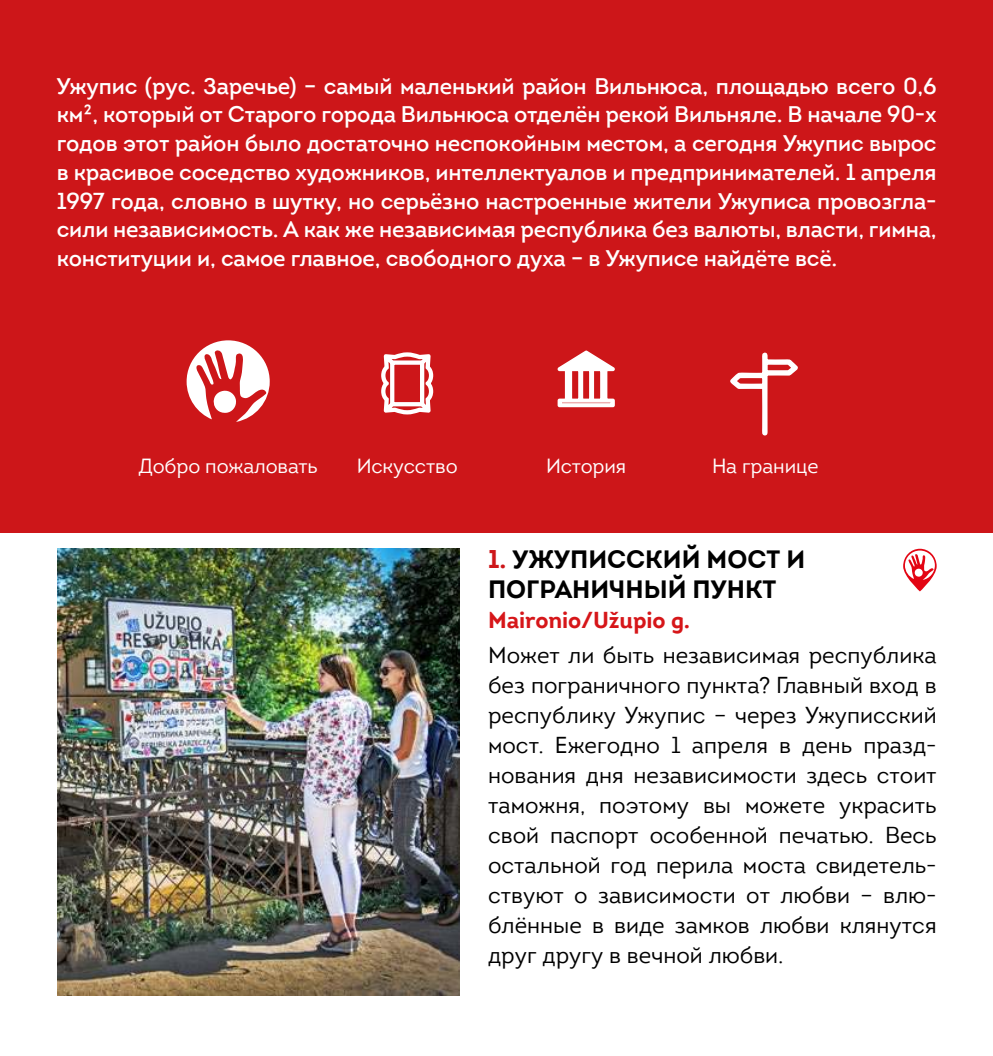
<style>
.page{position:relative;width:993px;height:1056px;background:#fff}
.page>*{position:absolute;margin:0;border:0;box-sizing:border-box;transform-origin:0 0}
.t1{font:700 25px/30px "Intro";color:#000}
.t2{font:600 22.5px/28.8px "Intro";letter-spacing:-.01em;color:#fff;text-align:justify}
.t3{font:22.5px/30px "Intro";color:#000;text-align:justify}
.t4{font:700 22.5px "Intro";letter-spacing:-.005em;color:#d61619}
.t5{font:20px "Intro";letter-spacing:-.005em;color:#fff}
.s1{color:#cd1619}
</style>
<div class="page">
<div style="left:0;top:0;width:992px;height:533px;background:#cd1619"></div>
<svg style="left:903px;top:549px;width:33px;height:42px"></svg>
<svg style="left:557px;top:350px;width:58px;height:58px"></svg>
<svg style="left:186px;top:340px;width:84px;height:82px"></svg>
<svg style="left:730px;top:352px;width:68px;height:84px"></svg>
<svg style="left:381px;top:352px;width:53px;height:63px"></svg>
<img style="left:57px;top:549px;width:402px;height:447px">
<p class="t2" style="left:57px;top:71px;width:881px">Ужупис (рус. Заречье) – самый маленький район Вильнюса, площадью всего 0,6 км², который от Старого города Вильнюса отделён рекой Вильняле. В начале 90-х годов этот район было достаточно неспокойным местом, а сегодня Ужупис вырос в красивое соседство художников, интеллектуалов и предпринимателей. 1 апреля 1997 года, словно в шутку, но серьёзно настроенные жители Ужуписа провозгла&shy;сили независимость. А как же независимая республика без валюты, власти, гимна, конституции и, самое главное, свободного духа – в Ужуписе найдёте всё.</p>
<p class="t5" style="left:138px;top:454px;width:181px">Добро пожаловать</p>
<p class="t5" style="left:356px;top:454px;width:102px">Искусство</p>
<p class="t5" style="left:546px;top:454px;width:82px">История</p>
<p class="t5" style="left:711px;top:454px;width:108px">На границе</p>
<p class="t1" style="left:488px;top:544px;width:318px"><span class="s1">1.</span> УЖУПИССКИЙ МОСТ И<br>ПОГРАНИЧНЫЙ ПУНКТ</p>
<p class="t4" style="left:488px;top:605px;width:203px">Maironio/Užupio g.</p>
<p class="t3" style="left:488px;top:641px;width:450px">Может ли быть независимая республика без пограничного пункта? Главный вход в республику Ужупис – через Ужуписский мост. Ежегодно 1 апреля в день празд&shy;нования дня независимости здесь стоит таможня, поэтому вы можете украсить свой паспорт особенной печатью. Весь остальной год перила моста свидетель&shy;ствуют о зависимости от любви – влю&shy;блённые в виде замков любви клянутся друг другу в вечной любви.</p>
</div>
